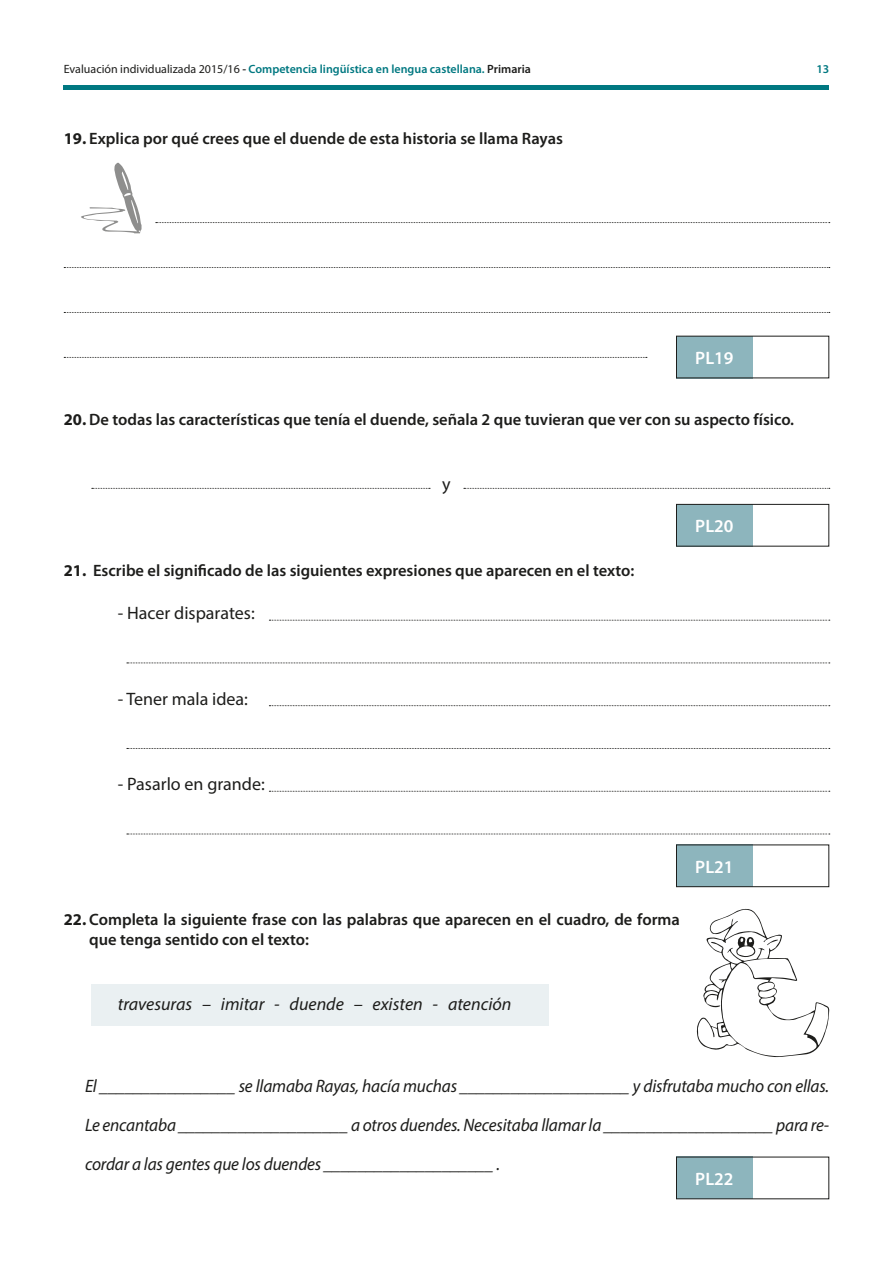
<style>
.page{position:relative;width:893px;height:1263px;background:#fff}
.page>*{position:absolute;margin:0;border:0;box-sizing:border-box;transform-origin:0 0}
.t1{font:italic 18px/39px "Myriad Pro";letter-spacing:-.01em;color:#1d1d1b;text-align:justify;scale:.96 1}
.t2{font:18px "Myriad Pro";color:#1d1d1b}
.t3{font:italic 18px "Myriad Pro";letter-spacing:-.01em;color:#1d1d1b}
.t4{font:600 18px "Myriad Pro";color:#fff}
.t5{font:600 16.5px/19.8px "Myriad Pro";color:#1d1d1b}
.t6{font:600 12px "Myriad Pro";color:#007881}
.s1{font-weight:400;color:#1d1d1b}
.s2{color:#1d1d1b}
.s3{font-weight:700}
</style>
<div class="page">
<div style="left:91px;top:984px;width:458px;height:41px;background:#eaf0f2"></div>
<svg style="left:156px;top:222px;width:674px;height:1px"></svg>
<svg style="left:64px;top:267px;width:766px;height:1px"></svg>
<svg style="left:64px;top:312px;width:766px;height:1px"></svg>
<svg style="left:64px;top:357px;width:583px;height:1px"></svg>
<svg style="left:127px;top:662px;width:703px;height:1px"></svg>
<svg style="left:127px;top:748px;width:703px;height:1px"></svg>
<svg style="left:127px;top:834px;width:703px;height:1px"></svg>
<svg style="left:269px;top:620px;width:561px;height:1px"></svg>
<svg style="left:269px;top:705px;width:561px;height:1px"></svg>
<svg style="left:269px;top:791px;width:561px;height:1px"></svg>
<svg style="left:464px;top:488px;width:366px;height:1px"></svg>
<svg style="left:92px;top:488px;width:338px;height:1px"></svg>
<svg style="left:81px;top:163px;width:61px;height:70px"></svg>
<svg style="left:697px;top:908px;width:132px;height:149px"></svg>
<div style="left:676px;top:336px;width:77px;height:42px;background:#8db5bd"></div>
<div style="left:676px;top:336px;width:153px;height:42px;border:1px solid #1d1d1b"></div>
<div style="left:676px;top:504px;width:77px;height:42px;background:#8db5bd"></div>
<div style="left:676px;top:504px;width:153px;height:42px;border:1px solid #1d1d1b"></div>
<div style="left:676px;top:844px;width:77px;height:43px;background:#8db5bd"></div>
<div style="left:676px;top:844px;width:153px;height:43px;border:1px solid #1d1d1b"></div>
<div style="left:676px;top:1157px;width:77px;height:42px;background:#8db5bd"></div>
<div style="left:676px;top:1157px;width:153px;height:42px;border:1px solid #1d1d1b"></div>
<hr style="left:64px;top:85px;width:765px;height:4px;background:#007881">
<p class="t6" style="left:64px;top:62px;width:469px"><span class="s1">Evaluación individualizada 2015/16</span> <span class="s2">-</span> Competencia lingüística en lengua castellana. <span class="s2">Primaria</span></p>
<p class="t6" style="left:816px;top:62px;width:14px">13</p>
<p class="t5" style="left:64px;top:129px;width:501px"><span class="s3">19.</span> Explica por qué crees que el duende de esta historia se llama Rayas</p>
<p class="t4" style="left:695px;top:348px;width:40px">PL19</p>
<p class="t5" style="left:64px;top:410px;width:732px"><span class="s3">20.</span> De todas las características que tenía el duende, señala 2 que tuvieran que ver con su aspecto físico.</p>
<p class="t2" style="left:442px;top:473px;width:10px">y</p>
<p class="t5" style="left:64px;top:561px;width:572px"><span class="s3">21.</span> Escribe el significado de las siguientes expresiones que aparecen en el texto:</p>
<p class="t2" style="left:118px;top:602px;width:138px">- Hacer disparates:</p>
<p class="t2" style="left:118px;top:688px;width:132px">- Tener mala idea:</p>
<p class="t4" style="left:695px;top:516px;width:40px">PL20</p>
<p class="t2" style="left:118px;top:773px;width:148px">- Pasarlo en grande:</p>
<p class="t5" style="left:89px;top:910px;width:592px;text-indent:-26px"><span class="s3">22.</span> Completa la siguiente frase con las palabras que aparecen en el cuadro, de forma que tenga sentido con el texto:</p>
<p class="t4" style="left:695px;top:856px;width:40px">PL21</p>
<p class="t3" style="left:118px;top:993px;width:395px">travesuras – imitar - duende – existen - atención</p>
<p class="t1" style="left:85px;top:1066px;width:777px">El ________________ se llamaba Rayas, hacía muchas ____________________ y disfrutaba mucho con ellas.<br>Le encantaba ____________________ a otros duendes. Necesitaba llamar la ____________________ para re&shy;cordar a las gentes que los duendes ____________________ .</p>
<p class="t4" style="left:695px;top:1169px;width:40px">PL22</p>
</div>
